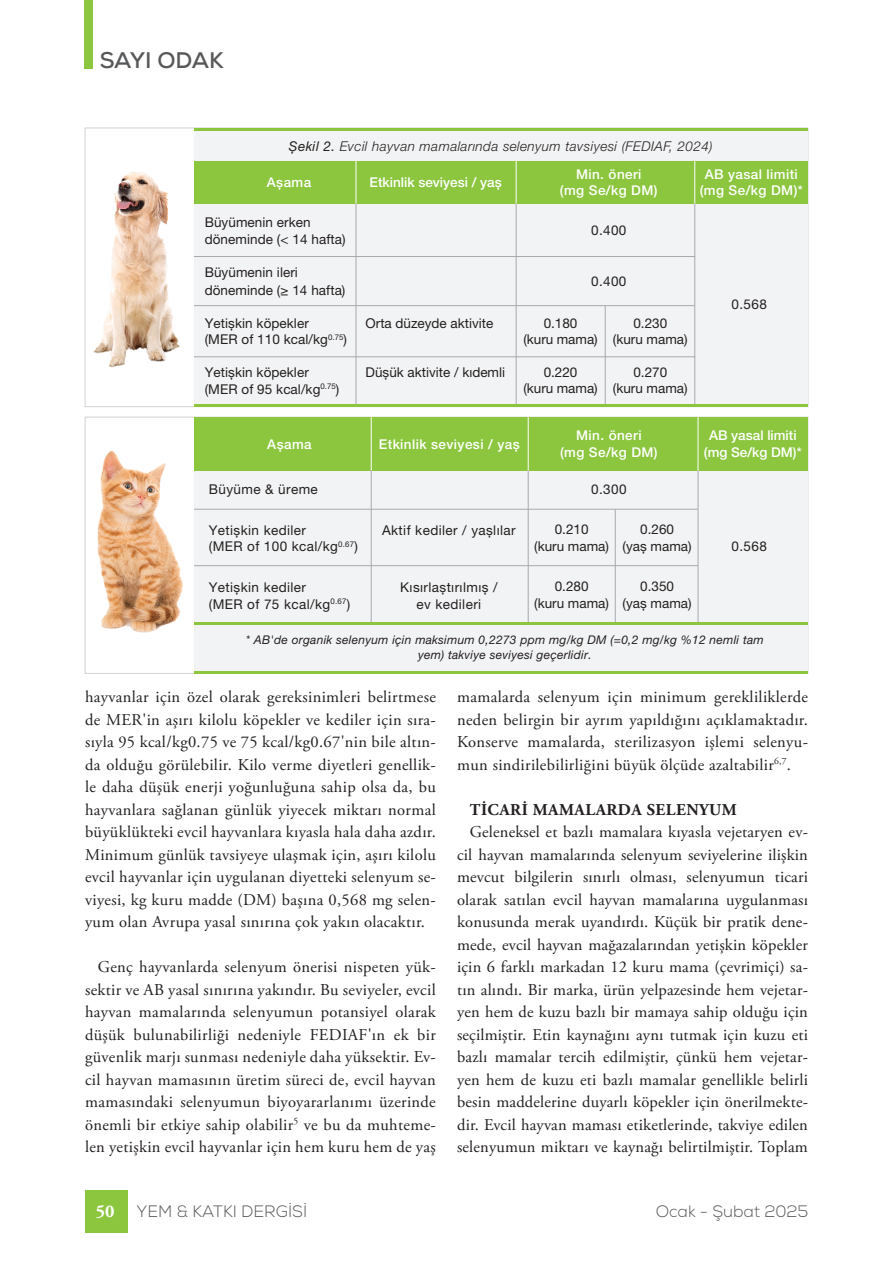
<style>
.page{position:relative;width:893px;height:1263px;background:#fff}
.page>*{position:absolute;margin:0;border:0;box-sizing:border-box;transform-origin:0 0}
.t1{font:700 22.5px "Nexa";letter-spacing:-.005em;color:#57585a}
.sonraki_paragraflar{font:16.5px/22.5px "Adobe Garamond Pro";letter-spacing:.02em;color:#231f20;text-align:justify}
.t2{font:300 16.5px "Nexa";color:#57585a}
.ara_başlık{font:700 16.5px "Adobe Garamond Pro";letter-spacing:.03em;color:#231f20}
.grafik_yazıları{font:13.5px/16.5px "Helvetica Neue LT Pro";letter-spacing:.005em;color:#231f20}
.grafik_yazıları-2{font:13.5px "Helvetica Neue LT Pro";letter-spacing:.03em;color:#231f20}
.grafik_yazıları-3{font:500 13.5px/16.5px "Helvetica Neue LT Pro";letter-spacing:.03em;color:#fff;text-align:center}
.grafik_yazıları-4{font:italic 300 13.5px "Helvetica Neue LT Pro";letter-spacing:.03em;color:#231f20}
.grafik_yazıları-5{font:500 13.5px/16.5px "Helvetica Neue LT Pro";color:#fff;text-align:center}
.Spot{font:italic 12px/15px "Helvetica Neue LT Pro";letter-spacing:.02em;color:#231f20;text-align:center}
.s1{font-weight:400}
.s2{font-family:"Adobe Garamond Pro";font-weight:700;font-size:18px;color:#fff}
</style>
<div class="page">
<div style="left:85px;top:0;width:8px;height:69px;background:#8bc63e"></div>
<div style="left:85px;top:1191px;width:43px;height:42px;background:#8bc63e"></div>
<img style="left:97px;top:451px;width:86px;height:182px">
<div style="left:194px;top:426px;width:614px;height:245px;background:#f2f3f4"></div>
<div style="left:194px;top:417px;width:614px;height:53px;background:#8bc63e"></div>
<hr style="left:194px;top:509px;width:504px;height:1px;background:#a8a9ad">
<hr style="left:194px;top:565px;width:504px;height:1px;background:#a8a9ad">
<hr style="left:194px;top:622px;width:614px;height:3px;background:#8bc63e">
<hr style="left:371px;top:417px;width:1px;height:54px;background:#fff">
<hr style="left:371px;top:470px;width:1px;height:152px;background:#a8a9ad">
<hr style="left:528px;top:417px;width:1px;height:54px;background:#fff">
<hr style="left:528px;top:470px;width:1px;height:152px;background:#a8a9ad">
<hr style="left:698px;top:417px;width:1px;height:54px;background:#fff">
<hr style="left:698px;top:470px;width:1px;height:152px;background:#a8a9ad">
<hr style="left:194px;top:671px;width:614px;height:3px;background:#8bc63e">
<hr style="left:615px;top:509px;width:1px;height:113px;background:#a8a9ad">
<img style="left:93px;top:172px;width:87px;height:196px">
<div style="left:194px;top:130px;width:614px;height:274px;background:#f2f3f4"></div>
<div style="left:194px;top:161px;width:614px;height:43px;background:#8bc63e"></div>
<hr style="left:194px;top:256px;width:501px;height:1px;background:#a8a9ad">
<hr style="left:194px;top:305px;width:501px;height:1px;background:#a8a9ad">
<hr style="left:194px;top:356px;width:501px;height:1px;background:#a8a9ad">
<hr style="left:356px;top:161px;width:1px;height:43px;background:#fff">
<hr style="left:356px;top:203px;width:1px;height:201px;background:#a8a9ad">
<hr style="left:516px;top:161px;width:1px;height:43px;background:#fff">
<hr style="left:516px;top:203px;width:1px;height:201px;background:#a8a9ad">
<hr style="left:694px;top:161px;width:1px;height:43px;background:#fff">
<hr style="left:694px;top:204px;width:1px;height:200px;background:#a8a9ad">
<hr style="left:605px;top:306px;width:1px;height:99px;background:#a8a9ad">
<hr style="left:194px;top:404px;width:614px;height:3px;background:#8bc63e">
<hr style="left:194px;top:128px;width:614px;height:2px;background:#8bc63e">
<h1 class="t1" style="left:100px;top:46px;width:125px">SAYI ODAK</h1>
<p class="grafik_yazıları-4" style="left:289px;top:138px;width:425px"><span class="s1">Şekil 2.</span> Evcil hayvan mamalarında selenyum tavsiyesi (FEDIAF, 2024)</p>
<p class="grafik_yazıları-3" style="left:267px;top:174px;width:46px">Aşama</p>
<p class="grafik_yazıları-5" style="left:370px;top:174px;width:134px">Etkinlik seviyesi / yaş</p>
<p class="grafik_yazıları-3" style="left:576px;top:166px;width:67px">Min. öneri</p>
<p class="grafik_yazıları-3" style="left:560px;top:182px;width:99px">(mg Se/kg DM)</p>
<p class="grafik_yazıları-3" style="left:700px;top:166px;width:105px">AB yasal limiti (mg Se/kg DM)*</p>
<p class="grafik_yazıları" style="left:205px;top:214px;width:142px">Büyümenin erken döneminde (&lt; 14 hafta)</p>
<p class="grafik_yazıları" style="left:205px;top:263px;width:142px;line-height:18px">Büyümenin ileri döneminde (≥ 14 hafta)</p>
<p class="grafik_yazıları" style="left:205px;top:314px;width:106px">Yetişkin köpekler</p>
<p class="grafik_yazıları" style="left:205px;top:331px;width:144px">(MER of 110 kcal/kg<sup>0.75</sup>)</p>
<p class="grafik_yazıları" style="left:205px;top:364px;width:106px">Yetişkin köpekler</p>
<p class="grafik_yazıları" style="left:205px;top:380px;width:136px">(MER of 95 kcal/kg<sup>0.75</sup>)</p>
<p class="grafik_yazıları" style="left:366px;top:314px;width:129px">Orta düzeyde aktivite</p>
<p class="grafik_yazıları" style="left:366px;top:364px;width:141px">Düşük aktivite / kıdemli</p>
<p class="grafik_yazıları" style="left:591px;top:221px;width:37px">0.400</p>
<p class="grafik_yazıları" style="left:591px;top:272px;width:37px">0.400</p>
<p class="grafik_yazıları" style="left:544px;top:314px;width:35px">0.180</p>
<p class="grafik_yazıları" style="left:523px;top:331px;width:76px">(kuru mama)</p>
<p class="grafik_yazıları" style="left:544px;top:364px;width:35px">0.220</p>
<p class="grafik_yazıları" style="left:523px;top:380px;width:76px">(kuru mama)</p>
<p class="grafik_yazıları" style="left:633px;top:314px;width:35px">0.230</p>
<p class="grafik_yazıları" style="left:613px;top:331px;width:76px">(kuru mama)</p>
<p class="grafik_yazıları" style="left:633px;top:364px;width:35px">0.270</p>
<p class="grafik_yazıları" style="left:613px;top:380px;width:76px">(kuru mama)</p>
<p class="grafik_yazıları-3" style="left:267px;top:435px;width:46px">Aşama</p>
<p class="grafik_yazıları-3" style="left:379px;top:435px;width:142px">Etkinlik seviyesi / yaş</p>
<p class="grafik_yazıları-3" style="left:576px;top:427px;width:67px">Min. öneri</p>
<p class="grafik_yazıları-3" style="left:560px;top:444px;width:99px">(mg Se/kg DM)</p>
<p class="grafik_yazıları" style="left:731px;top:296px;width:37px">0.568</p>
<p class="grafik_yazıları-5" style="left:704px;top:427px;width:99px">AB yasal limiti (mg Se/kg DM)*</p>
<p class="grafik_yazıları-2" style="left:209px;top:481px;width:111px">Büyüme &amp; üreme</p>
<p class="grafik_yazıları-2" style="left:209px;top:522px;width:99px">Yetişkin kediler</p>
<p class="grafik_yazıları-2" style="left:209px;top:538px;width:151px">(MER of 100 kcal/kg<sup>0.67</sup>)</p>
<p class="grafik_yazıları-2" style="left:209px;top:579px;width:99px">Yetişkin kediler</p>
<p class="grafik_yazıları-2" style="left:209px;top:596px;width:143px">(MER of 75 kcal/kg<sup>0.67</sup>)</p>
<p class="grafik_yazıları" style="left:591px;top:481px;width:37px">0.300</p>
<p class="grafik_yazıları" style="left:640px;top:521px;width:35px">0.260</p>
<p class="grafik_yazıları" style="left:623px;top:537px;width:71px">(yaş mama)</p>
<p class="grafik_yazıları" style="left:640px;top:578px;width:35px">0.350</p>
<p class="grafik_yazıları" style="left:623px;top:594px;width:71px">(yaş mama)</p>
<p class="Spot" style="left:246px;top:632px;width:519px">* AB'de organik selenyum için maksimum 0,2273 ppm mg/kg DM (=0,2 mg/kg %12 nemli tam yem) takviye seviyesi geçerlidir.</p>
<p class="grafik_yazıları" style="left:555px;top:521px;width:35px">0.210</p>
<p class="grafik_yazıları" style="left:534px;top:537px;width:76px">(kuru mama)</p>
<p class="grafik_yazıları" style="left:555px;top:578px;width:35px">0.280</p>
<p class="grafik_yazıları" style="left:534px;top:594px;width:76px">(kuru mama)</p>
<p class="grafik_yazıları-2" style="left:382px;top:522px;width:135px">Aktif kediler / yaşlılar</p>
<p class="grafik_yazıları" style="left:731px;top:538px;width:37px">0.568</p>
<p class="grafik_yazıları-2" style="left:400px;top:579px;width:99px">Kısırlaştırılmış /</p>
<p class="grafik_yazıları-2" style="left:416px;top:596px;width:66px">ev kedileri</p>
<p class="sonraki_paragraflar" style="left:85px;top:686px;width:352px">hayvanlar için özel olarak gereksinimleri belirtmese de MER'in aşırı kilolu köpekler ve kediler için sıra&shy;sıyla 95 kcal/kg0.75 ve 75 kcal/kg0.67'nin bile altın&shy;da olduğu görülebilir. Kilo verme diyetleri genellik&shy;le daha düşük enerji yoğunluğuna sahip olsa da, bu hayvanlara sağlanan günlük yiyecek miktarı normal büyüklükteki evcil hayvanlara kıyasla hala daha azdır.<br>Minimum günlük tavsiyeye ulaşmak için, aşırı kilolu evcil hayvanlar için uygulanan diyetteki selenyum se&shy;viyesi, kg kuru madde (DM) başına 0,568 mg selen&shy;yum olan Avrupa yasal sınırına çok yakın olacaktır.</p>
<p class="sonraki_paragraflar" style="left:85px;top:956px;width:352px;text-indent:13px">Genç hayvanlarda selenyum önerisi nispeten yük&shy;sektir ve AB yasal sınırına yakındır. Bu seviyeler, evcil hayvan mamalarında selenyumun potansiyel olarak düşük bulunabilirliği nedeniyle FEDIAF'ın ek bir güvenlik marjı sunması nedeniyle daha yüksektir. Ev&shy;cil hayvan mamasının üretim süreci de, evcil hayvan mamasındaki selenyumun biyoyararlanımı üzerinde önemli bir etkiye sahip olabilir<sup>5</sup> ve bu da muhteme&shy;len yetişkin evcil hayvanlar için hem kuru hem de yaş</p>
<p class="sonraki_paragraflar" style="left:457px;top:686px;width:352px">mamalarda selenyum için minimum gerekliliklerde neden belirgin bir ayrım yapıldığını açıklamaktadır.<br>Konserve mamalarda, sterilizasyon işlemi selenyu&shy;mun sindirilebilirliğini büyük ölçüde azaltabilir<sup>6,7</sup>.</p>
<p class="ara_başlık" style="left:470px;top:800px;width:268px">TİCARİ MAMALARDA SELENYUM</p>
<p class="sonraki_paragraflar" style="left:457px;top:821px;width:352px;text-indent:13px">Geleneksel et bazlı mamalara kıyasla vejetaryen ev&shy;cil hayvan mamalarında selenyum seviyelerine ilişkin mevcut bilgilerin sınırlı olması, selenyumun ticari olarak satılan evcil hayvan mamalarına uygulanması konusunda merak uyandırdı. Küçük bir pratik dene&shy;mede, evcil hayvan mağazalarından yetişkin köpekler için 6 farklı markadan 12 kuru mama (çevrimiçi) sa&shy;tın alındı. Bir marka, ürün yelpazesinde hem vejetar&shy;yen hem de kuzu bazlı bir mamaya sahip olduğu için seçilmiştir. Etin kaynağını aynı tutmak için kuzu eti bazlı mamalar tercih edilmiştir, çünkü hem vejetar&shy;yen hem de kuzu eti bazlı mamalar genellikle belirli besin maddelerine duyarlı köpekler için önerilmekte&shy;dir. Evcil hayvan maması etiketlerinde, takviye edilen selenyumun miktarı ve kaynağı belirtilmiştir. Toplam</p>
<p class="t2" style="left:96px;top:1201px;width:213px"><span class="s2">50</span> YEM &amp; KATKI DERGİSİ</p>
<p class="t2" style="left:656px;top:1201px;width:154px">Ocak - Şubat 2025</p>
</div>
